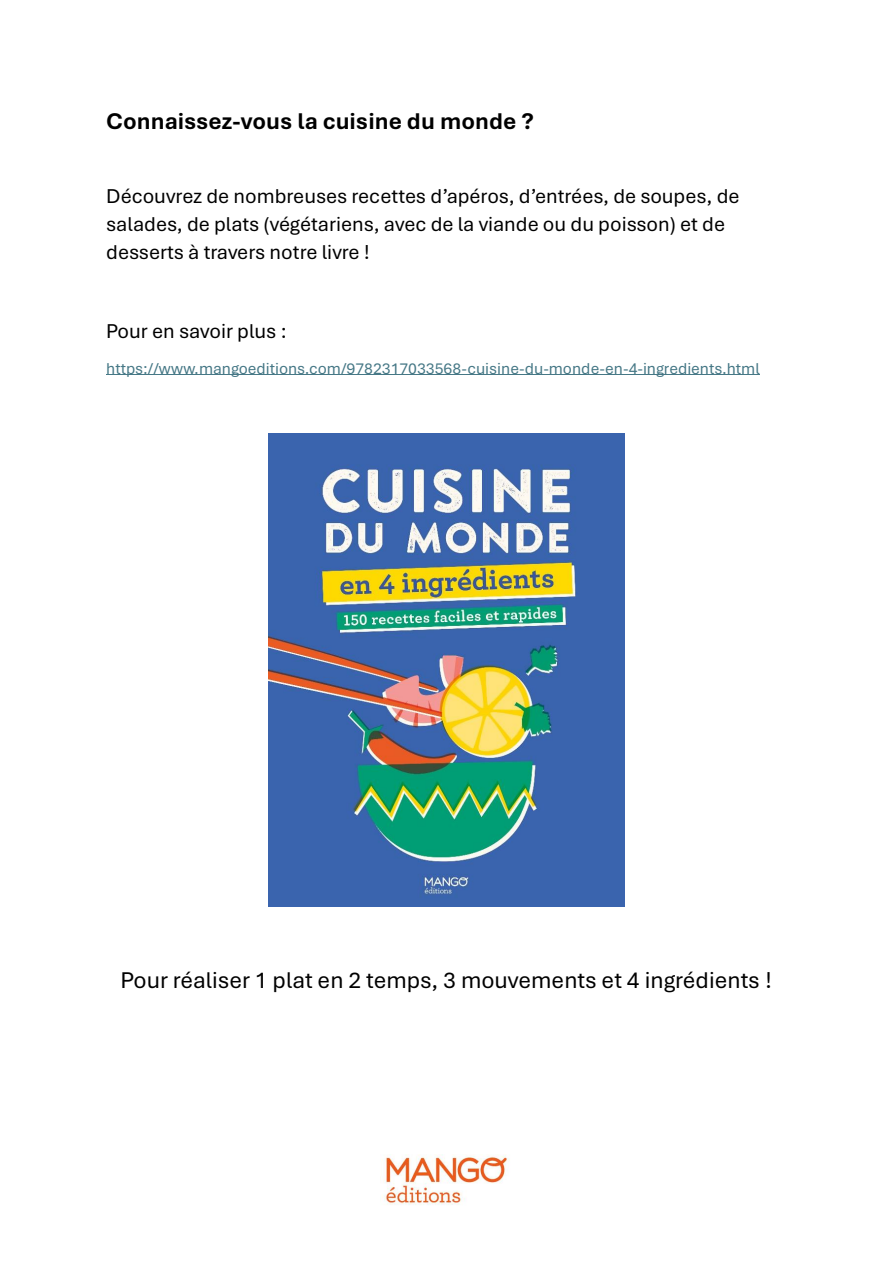
<style>
.page{position:relative;width:893px;height:1263px;background:#fff}
.page>*{position:absolute;margin:0;border:0;box-sizing:border-box;transform-origin:0 0}
.t1{font:24px "Aptos";color:#000}
.t2{font:700 24px "Aptos";color:#000}
.t3{font:21px/27.8px "Aptos";letter-spacing:-.005em;color:#000}
.t4{font:16.5px "Aptos";color:#467886}
</style>
<div class="page">
<hr style="left:106px;top:374px;width:654px;height:1px;background:#467886">
<img style="left:269px;top:434px;width:355px;height:473px">
<img style="left:380px;top:1154px;width:130px;height:51px">
<p class="t2" style="left:106px;top:106px;width:429px">Connaissez-vous la cuisine du monde ?</p>
<p class="t3" style="left:106px;top:183px;width:635px">Découvrez de nombreuses recettes d’apéros, d’entrées, de soupes, de salades, de plats (végétariens, avec de la viande ou du poisson) et de desserts à travers notre livre !</p>
<p class="t3" style="left:106px;top:317px;width:182px">Pour en savoir plus :</p>
<p class="t4" style="left:106px;top:358px;width:655px">https://www.mangoeditions.com/9782317033568-cuisine-du-monde-en-4-ingredients.html</p>
<p class="t1" style="left:121px;top:965px;width:653px">Pour réaliser 1 plat en 2 temps, 3 mouvements et 4 ingrédients !</p>
</div>
